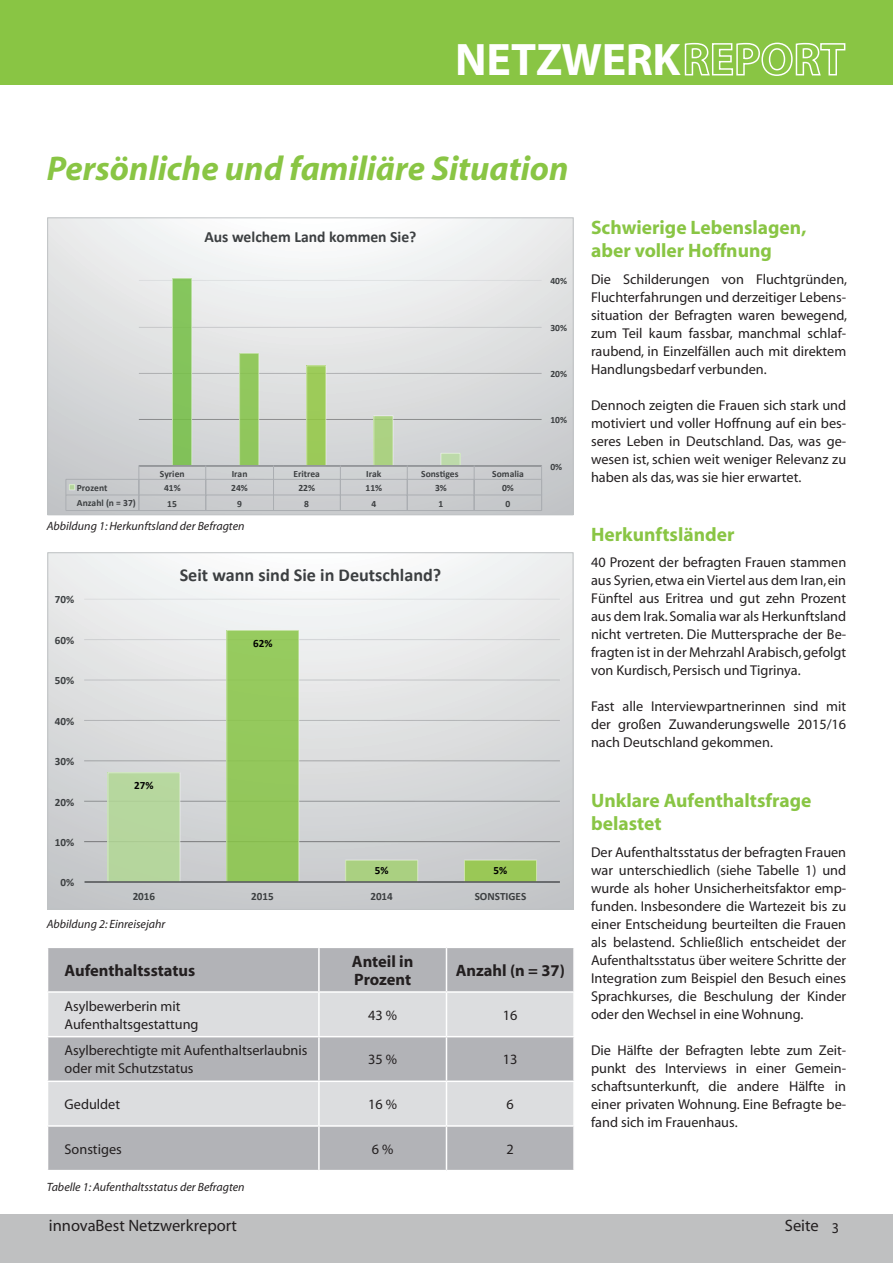
<style>
.page{position:relative;width:893px;height:1263px;background:#fff}
.page>*{position:absolute;margin:0;border:0;box-sizing:border-box;transform-origin:0 0}
.t1{font:700 45.75px "Myriad";letter-spacing:-.01em;color:#fff}
.t2{font:italic 700 34.5px "Myriad";color:#89c544}
.t3{font:700 19.5px/23.4px "Myriad";color:#89c544}
.t4{font:700 18.15px "Calibri";color:#3c3f41}
.t5{font:700 16.5px/18px "Myriad";color:#231f20}
.t6{font:16.5px "Myriad";color:#231f20}
.t7{font:700 15.6px "Calibri";color:#3c3f41}
.t8{font:14.25px/18px "Myriad";color:#231f20;text-align:justify}
.t9{font:italic 12px "Myriad";color:#231f20}
.t10{font:700 11.1px "Calibri";color:#3c3f41}
.t11{font:700 11.1px "Calibri";color:#000}
.t12{font:700 9.6px "Calibri";color:#3c3f41}
</style>
<div class="page">
<div style="left:0;top:1214px;width:893px;height:49px;background:#bfc0c1"></div>
<div style="left:0;top:0;width:893px;height:85px;background:#89c544"></div>
<svg style="left:684px;top:42px;width:162px;height:34px"></svg>
<div style="left:48px;top:948px;width:525px;height:222px;background:#b2b3b7"></div>
<svg style="left:48px;top:993px;width:525px;height:132px;background:#cecfd2"></svg>
<hr style="left:318px;top:948px;width:2px;height:43px;background:#fff">
<hr style="left:446px;top:948px;width:1px;height:43px;background:#fff">
<hr style="left:47px;top:991px;width:272px;height:2px;background:#fff">
<hr style="left:319px;top:991px;width:127px;height:2px;background:#fff">
<hr style="left:318px;top:993px;width:2px;height:43px;background:#fff">
<hr style="left:446px;top:991px;width:129px;height:2px;background:#fff">
<hr style="left:446px;top:993px;width:1px;height:43px;background:#fff">
<hr style="left:47px;top:1036px;width:272px;height:1px;background:#fff">
<hr style="left:319px;top:1036px;width:127px;height:1px;background:#fff">
<hr style="left:318px;top:1037px;width:2px;height:43px;background:#fff">
<hr style="left:446px;top:1036px;width:129px;height:1px;background:#fff">
<hr style="left:446px;top:1037px;width:1px;height:43px;background:#fff">
<hr style="left:47px;top:1080px;width:272px;height:2px;background:#fff">
<hr style="left:319px;top:1080px;width:127px;height:2px;background:#fff">
<hr style="left:318px;top:1082px;width:2px;height:43px;background:#fff">
<hr style="left:446px;top:1080px;width:129px;height:2px;background:#fff">
<hr style="left:446px;top:1082px;width:1px;height:43px;background:#fff">
<hr style="left:47px;top:1125px;width:272px;height:2px;background:#fff">
<hr style="left:319px;top:1125px;width:127px;height:2px;background:#fff">
<hr style="left:318px;top:1127px;width:2px;height:43px;background:#fff">
<hr style="left:446px;top:1125px;width:129px;height:2px;background:#fff">
<hr style="left:446px;top:1127px;width:1px;height:43px;background:#fff">
<div style="left:48px;top:218px;width:525px;height:297px;background:linear-gradient(to bottom,#f2f3f3,#c3c5c7)"></div>
<img style="left:139px;top:280px;width:403px;height:140px">
<div style="left:441px;top:453px;width:19px;height:13px;background:#bddaaa"></div>
<div style="left:440px;top:453px;width:21px;height:13px;border:1px solid #fff"></div>
<div style="left:374px;top:416px;width:19px;height:50px;background:#acd182"></div>
<div style="left:307px;top:366px;width:19px;height:100px;background:#9cca58"></div>
<div style="left:240px;top:353px;width:19px;height:113px;background:#90c75d"></div>
<div style="left:172px;top:278px;width:20px;height:188px;background:#83c35b"></div>
<hr style="left:139px;top:465px;width:403px;height:1px;background:#abaeb2">
<hr style="left:66px;top:479px;width:476px;height:1px;background:#abaeb2">
<hr style="left:66px;top:494px;width:476px;height:1px;background:#abaeb2">
<svg style="left:65px;top:479px;width:10px;height:31px"></svg>
<hr style="left:66px;top:510px;width:476px;height:1px;background:#abaeb2">
<svg style="left:541px;top:465px;width:1px;height:45px"></svg>
<svg style="left:474px;top:465px;width:1px;height:45px"></svg>
<svg style="left:407px;top:465px;width:1px;height:45px"></svg>
<svg style="left:340px;top:465px;width:1px;height:45px"></svg>
<svg style="left:273px;top:465px;width:1px;height:45px"></svg>
<svg style="left:205px;top:465px;width:1px;height:45px"></svg>
<svg style="left:138px;top:465px;width:1px;height:45px"></svg>
<div style="left:47px;top:217px;width:527px;height:298px;border:1px solid #bfc2c4"></div>
<div style="left:48px;top:553px;width:525px;height:356px;background:linear-gradient(to bottom,#f1f2f2,#c1c4c6)"></div>
<img style="left:84px;top:599px;width:476px;height:243px">
<div style="left:108px;top:773px;width:72px;height:109px;background:#b6d69e"></div>
<div style="left:227px;top:630px;width:72px;height:252px;background:#94c85c"></div>
<div style="left:346px;top:860px;width:72px;height:22px;background:#aad081"></div>
<div style="left:464px;top:860px;width:72px;height:22px;background:#9ac856"></div>
<hr style="left:85px;top:881px;width:475px;height:2px;background:#4e5053">
<h1 class="t1" style="left:455px;top:36px;width:227px">NETZWERK</h1>
<h2 class="t2" style="left:47px;top:151px;width:523px">Persönliche und familiäre Situation</h2>
<p class="t7" style="left:204px;top:227px;width:214px">Aus welchem Land kommen Sie?</p>
<p class="t12" style="left:160px;top:467px;width:26px">Syrien</p>
<p class="t12" style="left:232px;top:467px;width:17px">Iran</p>
<p class="t12" style="left:293px;top:467px;width:28px">Eritrea</p>
<p class="t12" style="left:366px;top:467px;width:17px">Irak</p>
<p class="t12" style="left:421px;top:467px;width:39px">Sons*ges</p>
<p class="t12" style="left:492px;top:467px;width:33px">Somalia</p>
<p class="t12" style="left:77px;top:482px;width:32px">Prozent</p>
<p class="t12" style="left:164px;top:482px;width:18px">41%</p>
<p class="t12" style="left:231px;top:482px;width:18px">24%</p>
<p class="t12" style="left:298px;top:482px;width:18px">22%</p>
<p class="t12" style="left:365px;top:482px;width:18px">11%</p>
<p class="t12" style="left:435px;top:482px;width:13px">3%</p>
<p class="t12" style="left:502px;top:482px;width:13px">0%</p>
<p class="t12" style="left:77px;top:497px;width:60px">Anzahl (n = 37)</p>
<p class="t12" style="left:167px;top:497px;width:11px">15</p>
<p class="t12" style="left:237px;top:497px;width:6px">9</p>
<p class="t12" style="left:304px;top:497px;width:6px">8</p>
<p class="t12" style="left:371px;top:497px;width:6px">4</p>
<p class="t12" style="left:438px;top:497px;width:6px">1</p>
<p class="t12" style="left:506px;top:497px;width:6px">0</p>
<p class="t9" style="left:47px;top:520px;width:199px">Abbildung 1: Herkunftsland der Befragten</p>
<p class="t10" style="left:55px;top:592px;width:21px">70%</p>
<p class="t10" style="left:55px;top:633px;width:21px">60%</p>
<p class="t10" style="left:55px;top:673px;width:21px">50%</p>
<p class="t10" style="left:55px;top:714px;width:21px">40%</p>
<p class="t10" style="left:55px;top:754px;width:21px">30%</p>
<p class="t10" style="left:55px;top:795px;width:21px">20%</p>
<p class="t10" style="left:55px;top:835px;width:21px">10%</p>
<p class="t10" style="left:60px;top:876px;width:15px">0%</p>
<p class="t4" style="left:180px;top:563px;width:263px">Seit wann sind Sie in Deutschland?</p>
<p class="t11" style="left:134px;top:779px;width:21px">27%</p>
<p class="t11" style="left:253px;top:636px;width:21px">62%</p>
<p class="t11" style="left:375px;top:863px;width:15px">5%</p>
<p class="t11" style="left:494px;top:863px;width:15px">5%</p>
<p class="t10" style="left:133px;top:889px;width:24px">2016</p>
<p class="t10" style="left:251px;top:889px;width:24px">2015</p>
<p class="t10" style="left:370px;top:889px;width:24px">2014</p>
<p class="t10" style="left:475px;top:889px;width:53px">SONSTIGES</p>
<p class="t9" style="left:47px;top:917px;width:120px">Abbildung 2: Einreisejahr</p>
<p class="t12" style="left:550px;top:275px;width:18px">40%</p>
<p class="t12" style="left:550px;top:321px;width:18px">30%</p>
<p class="t12" style="left:550px;top:368px;width:18px">20%</p>
<p class="t12" style="left:550px;top:414px;width:18px">10%</p>
<p class="t12" style="left:550px;top:460px;width:13px">0%</p>
<p class="t5" style="left:65px;top:962px;width:132px">Aufenthaltsstatus</p>
<p class="t5" style="left:352px;top:953px;width:63px">Anteil in<br>Prozent</p>
<p class="t5" style="left:456px;top:962px;width:111px">Anzahl (n = 37)</p>
<p class="t8" style="left:65px;top:997px;width:136px">Asylbewerberin mit<br>Aufenthaltsgestattung</p>
<p class="t8" style="left:368px;top:1006px;width:30px">43 %</p>
<p class="t8" style="left:503px;top:1006px;width:16px">16</p>
<p class="t8" style="left:65px;top:1042px;width:244px">Asylberechtigte mit Aufenthaltserlaubnis oder mit Schutzstatus</p>
<p class="t8" style="left:368px;top:1051px;width:30px">35 %</p>
<p class="t8" style="left:503px;top:1051px;width:16px">13</p>
<p class="t8" style="left:65px;top:1096px;width:57px">Geduldet</p>
<p class="t8" style="left:368px;top:1096px;width:30px">16 %</p>
<p class="t8" style="left:507px;top:1096px;width:9px">6</p>
<p class="t8" style="left:65px;top:1140px;width:59px">Sonstiges</p>
<p class="t8" style="left:372px;top:1140px;width:23px">6 %</p>
<p class="t8" style="left:507px;top:1140px;width:9px">2</p>
<p class="t9" style="left:47px;top:1181px;width:199px">Tabelle 1: Aufenthaltsstatus der Befragten</p>
<h3 class="t3" style="left:591px;top:216px;width:217px">Schwierige Lebenslagen, aber voller Hoffnung</h3>
<p class="t8" style="left:591px;top:270px;width:258px">Die Schilderungen von Fluchtgründen, Fluchterfahrungen und derzeitiger Lebens&shy;situation der Befragten waren bewegend, zum Teil kaum fassbar, manchmal schlaf&shy;raubend, in Einzelfällen auch mit direktem Handlungsbedarf verbunden.</p>
<p class="t8" style="left:591px;top:396px;width:257px">Dennoch zeigten die Frauen sich stark und motiviert und voller Hoffnung auf ein bes&shy;seres Leben in Deutschland. Das, was ge&shy;wesen ist, schien weit weniger Relevanz zu haben als das, was sie hier erwartet.</p>
<h3 class="t3" style="left:591px;top:523px;width:145px">Herkunftsländer</h3>
<p class="t8" style="left:591px;top:554px;width:257px">40 Prozent der befragten Frauen stammen aus Syrien, etwa ein Viertel aus dem Iran, ein Fünftel aus Eritrea und gut zehn Prozent aus dem Irak. Somalia war als Herkunftsland nicht vertreten. Die Muttersprache der Be&shy;fragten ist in der Mehrzahl Arabisch, gefolgt von Kurdisch, Persisch und Tigrinya.</p>
<p class="t8" style="left:591px;top:698px;width:257px">Fast alle Interviewpartnerinnen sind mit der großen Zuwanderungswelle 2015/16 nach Deutschland gekommen.</p>
<h3 class="t3" style="left:591px;top:789px;width:222px">Unklare Aufenthaltsfrage belastet</h3>
<p class="t8" style="left:591px;top:844px;width:257px">Der Aufenthaltsstatus der befragten Frauen war unterschiedlich (siehe Tabelle 1) und wurde als hoher Unsicherheitsfaktor emp&shy;funden. Insbesondere die Wartezeit bis zu einer Entscheidung beurteilten die Frauen als belastend. Schließlich entscheidet der Aufenthaltsstatus über weitere Schritte der Integration zum Beispiel den Besuch eines Sprachkurses, die Beschulung der Kinder oder den Wechsel in eine Wohnung.</p>
<p class="t8" style="left:591px;top:1042px;width:257px">Die Hälfte der Befragten lebte zum Zeit&shy;punkt des Interviews in einer Gemein&shy;schaftsunterkunft, die andere Hälfte in einer privaten Wohnung. Eine Befragte be&shy;fand sich im Frauenhaus.</p>
<p class="t6" style="left:49px;top:1217px;width:190px">innovaBest Netzwerkreport</p>
<p class="t6" style="left:785px;top:1217px;width:56px">Seite <sub>3</sub></p>
</div>
